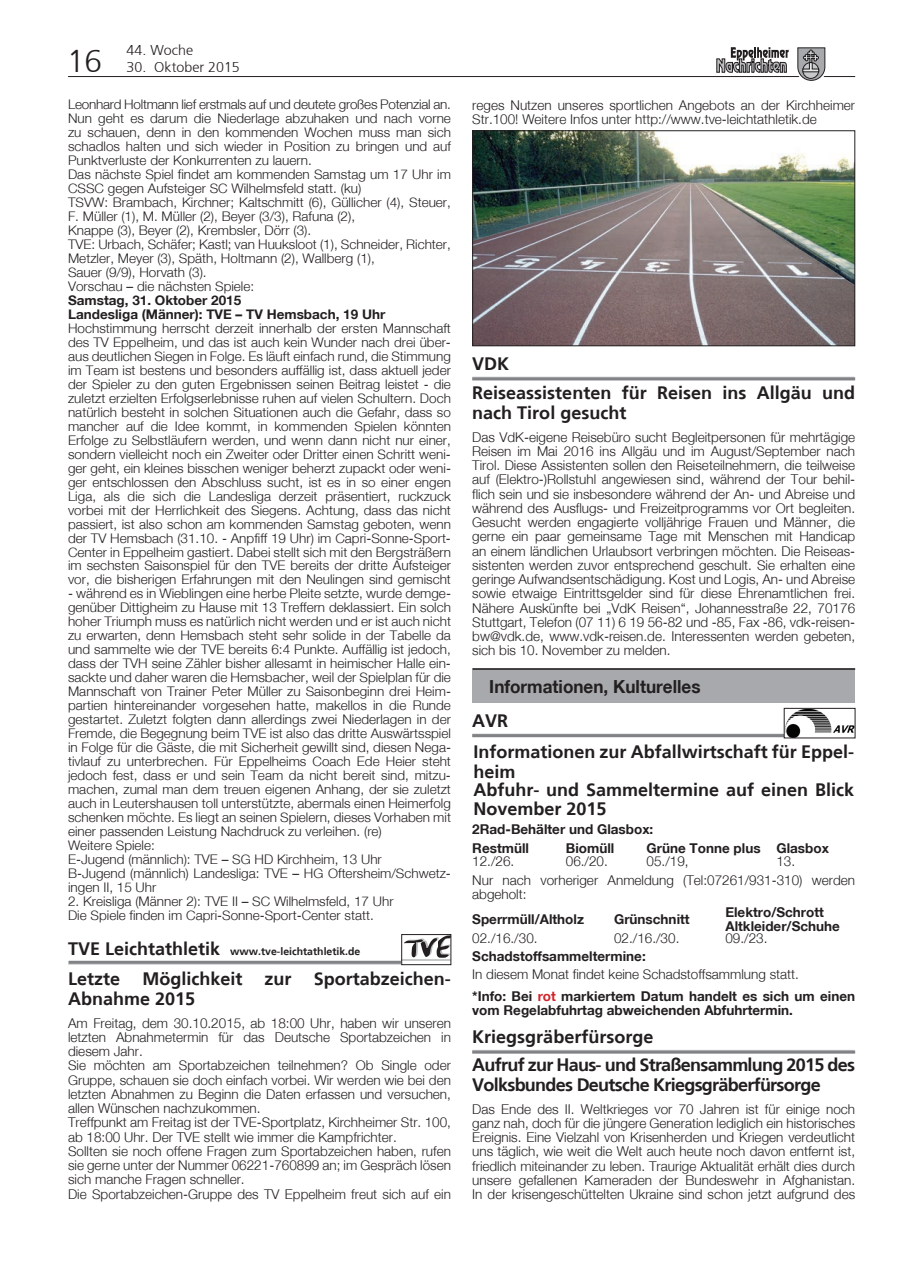
<style>
.page{position:relative;width:902px;height:1280px;background:#fff}
.page>*{position:absolute;margin:0;border:0;box-sizing:border-box;transform-origin:0 0}
.t1{font:300 31.5px "Frutiger";color:#231f20}
.t2{font:700 18px/19px "Frutiger";color:#231f20}
.t3{font:700 18px/19.5px "Frutiger";letter-spacing:-.04em;color:#231f20}
.t4{font:700 18px "Helvetica Neue";color:#231f20;scale:.95 1}
.t5{font:300 14.25px "Frutiger";color:#231f20}
.t6{font:300 13.5px/14.2px "Helvetica Neue";color:#231f20}
.t7{font:700 13.5px/18.6px "Helvetica Neue";color:#231f20}
.t8{font:300 13.2px/14px "Helvetica Neue";color:#231f20}
.t9{font:700 13.2px/14px "Helvetica Neue";color:#231f20}
.t10{font:700 10.5px "Frutiger";color:#231f20}
.s1{font-size:18px}
.s2{font-weight:700}
.s3{font-weight:700;color:#d1232a}
</style>
<div class="page">
<hr style="left:68px;top:76px;width:787px;height:1px;background:#231f20">
<svg style="left:716px;top:47px;width:110px;height:34px"></svg>
<hr style="left:68px;top:961px;width:376px;height:4px;background:#d1d2d4">
<hr style="left:69px;top:961px;width:376px;height:3px;background:#808285">
<svg style="left:403px;top:960px;width:46px;height:3px"></svg>
<hr style="left:401px;top:959px;width:50px;height:1px;background:#c7c8ca">
<svg style="left:404px;top:936px;width:45px;height:22px"></svg>
<div style="left:401px;top:934px;width:50px;height:31px;border:1px solid #231f20"></div>
<img style="left:474px;top:132px;width:379px;height:212px">
<div style="left:472px;top:130px;width:383px;height:216px;border:1px solid #231f20"></div>
<hr style="left:472px;top:377px;width:383px;height:3px;background:#808285">
<div style="left:472px;top:668px;width:382px;height:34px;background:#a8a9ad"></div>
<hr style="left:472px;top:668px;width:383px;height:2px;background:#231f20">
<hr style="left:472px;top:733px;width:382px;height:4px;background:#e9e9ea">
<hr style="left:472px;top:734px;width:382px;height:3px;background:#808285">
<img style="left:786px;top:710px;width:67px;height:26px">
<div style="left:784px;top:708px;width:71px;height:30px;border:1px solid #231f20"></div>
<hr style="left:472px;top:1050px;width:383px;height:3px;background:#808285">
<h1 class="t1" style="left:67px;top:45px;width:37px">16</h1>
<p class="t5" style="left:126px;top:43px;width:68px">44. Woche</p>
<p class="t5" style="left:126px;top:60px;width:115px">30. Oktober 2015</p>
<p class="t8" style="left:68px;top:98px;width:384px">Leonhard Holtmann lief erstmals auf und deutete großes Potenzial an.<br>Nun geht es darum die Niederlage abzuhaken und nach vorne zu schauen, denn in den kommenden Wochen muss man sich schadlos halten und sich wieder in Position zu bringen und auf Punktverluste der Konkurrenten zu lauern.<br>Das nächste Spiel findet am kommenden Samstag um 17 Uhr im CSSC gegen Aufsteiger SC Wilhelmsfeld statt. (ku)<br>TSVW: Brambach, Kirchner; Kaltschmitt (6), Güllicher (4), Steuer, F. Müller (1), M. Müller (2), Beyer (3/3), Rafuna (2),<br>Knappe (3), Beyer (2), Krembsler, Dörr (3).<br>TVE: Urbach, Schäfer; Kastl; van Huuksloot (1), Schneider, Richter, Metzler, Meyer (3), Späth, Holtmann (2), Wallberg (1),<br>Sauer (9/9), Horvath (3).<br>Vorschau – die nächsten Spiele:</p>
<p class="t9" style="left:68px;top:294px;width:319px">Samstag, 31. Oktober 2015<br>Landesliga (Männer): TVE – TV Hemsbach, 19 Uhr</p>
<p class="t8" style="left:68px;top:322px;width:384px;text-align:justify">Hochstimmung herrscht derzeit innerhalb der ersten Mannschaft des TV Eppelheim, und das ist auch kein Wunder nach drei über&shy;aus deutlichen Siegen in Folge. Es läuft einfach rund, die Stimmung im Team ist bestens und besonders auffällig ist, dass aktuell jeder der Spieler zu den guten Ergebnissen seinen Beitrag leistet - die zuletzt erzielten Erfolgserlebnisse ruhen auf vielen Schultern. Doch natürlich besteht in solchen Situationen auch die Gefahr, dass so mancher auf die Idee kommt, in kommenden Spielen könnten Erfolge zu Selbstläufern werden, und wenn dann nicht nur einer, sondern vielleicht noch ein Zweiter oder Dritter einen Schritt weni&shy;ger geht, ein kleines bisschen weniger beherzt zupackt oder weni&shy;ger entschlossen den Abschluss sucht, ist es in so einer engen Liga, als die sich die Landesliga derzeit präsentiert, ruckzuck vorbei mit der Herrlichkeit des Siegens. Achtung, dass das nicht passiert, ist also schon am kommenden Samstag geboten, wenn der TV Hemsbach (31.10. - Anpfiff 19 Uhr) im Capri-Sonne-Sport-Center in Eppelheim gastiert. Dabei stellt sich mit den Bergsträßern im sechsten Saisonspiel für den TVE bereits der dritte Aufsteiger vor, die bisherigen Erfahrungen mit den Neulingen sind gemischt</p>
<p class="t8" style="left:68px;top:587px;width:384px">- während es in Wieblingen eine herbe Pleite setzte, wurde demge&shy;genüber Dittigheim zu Hause mit 13 Treffern deklassiert. Ein solch hoher Triumph muss es natürlich nicht werden und er ist auch nicht zu erwarten, denn Hemsbach steht sehr solide in der Tabelle da und sammelte wie der TVE bereits 6:4 Punkte. Auffällig ist jedoch, dass der TVH seine Zähler bisher allesamt in heimischer Halle ein&shy;sackte und daher waren die Hemsbacher, weil der Spielplan für die Mannschaft von Trainer Peter Müller zu Saisonbeginn drei Heim&shy;partien hintereinander vorgesehen hatte, makellos in die Runde gestartet. Zuletzt folgten dann allerdings zwei Niederlagen in der Fremde, die Begegnung beim TVE ist also das dritte Auswärtsspiel in Folge für die Gäste, die mit Sicherheit gewillt sind, diesen Nega&shy;tivlauf zu unterbrechen. Für Eppelheims Coach Ede Heier steht jedoch fest, dass er und sein Team da nicht bereit sind, mitzu&shy;machen, zumal man dem treuen eigenen Anhang, der sie zuletzt auch in Leutershausen toll unterstützte, abermals einen Heimerfolg schenken möchte. Es liegt an seinen Spielern, dieses Vorhaben mit einer passenden Leistung Nachdruck zu verleihen. (re)<br>Weitere Spiele:<br>E-Jugend (männlich): TVE – SG HD Kirchheim, 13 Uhr<br>B-Jugend (männlich) Landesliga: TVE – HG Oftersheim/Schwetz&shy;ingen II, 15 Uhr</p>
<p class="t8" style="left:68px;top:894px;width:327px">2. Kreisliga (Männer 2): TVE II – SC Wilhelmsfeld, 17 Uhr<br>Die Spiele finden im Capri-Sonne-Sport-Center statt.</p>
<p class="t10" style="left:68px;top:945px;width:294px"><span class="s1">TVE Leichtathletik</span> www.tve-leichtathletik.de</p>
<h2 class="t2" style="left:68px;top:969px;width:384px;line-height:19.5px">Letzte Möglichkeit zur Sportabzeichen-<br>Abnahme 2015</h2>
<p class="t6" style="left:68px;top:1016px;width:384px">Am Freitag, dem 30.10.2015, ab 18:00 Uhr, haben wir unseren letzten Abnahmetermin für das Deutsche Sportabzeichen in diesem Jahr.<br>Sie möchten am Sportabzeichen teilnehmen? Ob Single oder Gruppe, schauen sie doch einfach vorbei. Wir werden wie bei den letzten Abnahmen zu Beginn die Daten erfassen und versuchen, allen Wünschen nachzukommen.<br>Treffpunkt am Freitag ist der TVE-Sportplatz, Kirchheimer Str. 100, ab 18:00 Uhr. Der TVE stellt wie immer die Kampfrichter.<br>Sollten sie noch offene Fragen zum Sportabzeichen haben, rufen sie gerne unter der Nummer 06221-760899 an; im Gespräch lösen sich manche Fragen schneller.<br>Die Sportabzeichen-Gruppe des TV Eppelheim freut sich auf ein</p>
<p class="t6" style="left:472px;top:98px;width:384px">reges Nutzen unseres sportlichen Angebots an der Kirchheimer<br>Str.100! Weitere Infos unter http://www.tve-leichtathletik.de</p>
<h2 class="t2" style="left:472px;top:355px;width:39px">VDK</h2>
<h2 class="t2" style="left:472px;top:384px;width:384px;line-height:19.5px">Reiseassistenten für Reisen ins Allgäu und nach Tirol gesucht</h2>
<p class="t6" style="left:472px;top:430px;width:384px;text-align:justify">Das VdK-eigene Reisebüro sucht Begleitpersonen für mehrtägige Reisen im Mai 2016 ins Allgäu und im August/September nach Tirol. Diese Assistenten sollen den Reiseteilnehmern, die teilweise auf (Elektro-)Rollstuhl angewiesen sind, während der Tour behil&shy;flich sein und sie insbesondere während der An- und Abreise und während des Ausflugs- und Freizeitprogramms vor Ort begleiten.<br>Gesucht werden engagierte volljährige Frauen und Männer, die gerne ein paar gemeinsame Tage mit Menschen mit Handicap an einem ländlichen Urlaubsort verbringen möchten. Die Reiseas&shy;sistenten werden zuvor entsprechend geschult. Sie erhalten eine geringe Aufwandsentschädigung. Kost und Logis, An- und Abreise sowie etwaige Eintrittsgelder sind für diese Ehrenamtlichen frei.<br>Nähere Auskünfte bei „VdK Reisen“, Johannesstraße 22, 70176<br>Stuttgart, Telefon (07 11) 6 19 56-82 und -85, Fax -86, vdk-reisen&shy;bw@vdk.de, www.vdk-reisen.de. Interessenten werden gebeten, sich bis 10. November zu melden.</p>
<h2 class="t4" style="left:489px;top:677px;width:224px">Informationen, Kulturelles</h2>
<h2 class="t2" style="left:472px;top:712px;width:37px">AVR</h2>
<h2 class="t2" style="left:473px;top:743px;width:382px">Informationen zur Abfallwirtschaft für Eppel&shy;heim<br>Abfuhr- und Sammeltermine auf einen Blick<br>November 2015</h2>
<p class="t7" style="left:472px;top:821px;width:182px">2Rad-Behälter und Glasbox:<br>Restmüll</p>
<p class="t7" style="left:566px;top:839px;width:50px">Biomüll</p>
<p class="t7" style="left:646px;top:839px;width:184px">Grüne Tonne plus Glasbox</p>
<p class="t6" style="left:472px;top:854px;width:44px">12./26.</p>
<p class="t6" style="left:566px;top:854px;width:44px">06./20.</p>
<p class="t6" style="left:646px;top:854px;width:44px">05./19,</p>
<p class="t6" style="left:472px;top:852px;width:384px;line-height:18.6px;text-indent:304px">13.<br>Nur nach vorheriger Anmeldung (Tel:07261/931-310) werden</p>
<p class="t6" style="left:472px;top:887px;width:56px">abgeholt:</p>
<p class="t7" style="left:472px;top:910px;width:113px">Sperrmüll/Altholz</p>
<p class="t7" style="left:614px;top:910px;width:77px">Grünschnitt</p>
<p class="t7" style="left:725px;top:905px;width:116px;line-height:14.2px">Elektro/Schrott<br>Altkleider/Schuhe</p>
<p class="t6" style="left:472px;top:931px;width:67px">02./16./30.</p>
<p class="t6" style="left:614px;top:931px;width:67px">02./16./30.</p>
<p class="t6" style="left:725px;top:931px;width:44px">09./23.</p>
<p class="t7" style="left:472px;top:947px;width:175px">Schadstoffsammeltermine:</p>
<p class="t6" style="left:472px;top:963px;width:384px;line-height:22.5px">In diesem Monat findet keine Schadstoffsammlung statt.<br><span class="s2">*Info: Bei</span> <span class="s3">rot</span> <span class="s2">markiertem Datum handelt es sich um einen</span></p>
<p class="t7" style="left:472px;top:1001px;width:322px">vom Regelabfuhrtag abweichenden Abfuhrtermin.</p>
<h2 class="t2" style="left:472px;top:1028px;width:183px">Kriegsgräberfürsorge</h2>
<h2 class="t3" style="left:472px;top:1056px;width:384px">Aufruf zur Haus- und Straßensammlung 2015 des<br>Volksbundes Deutsche Kriegsgräberfürsorge</h2>
<p class="t6" style="left:472px;top:1102px;width:384px;text-align:justify">Das Ende des II. Weltkrieges vor 70 Jahren ist für einige noch ganz nah, doch für die jüngere Generation lediglich ein historisches Ereignis. Eine Vielzahl von Krisenherden und Kriegen verdeutlicht uns täglich, wie weit die Welt auch heute noch davon entfernt ist, friedlich miteinander zu leben. Traurige Aktualität erhält dies durch unsere gefallenen Kameraden der Bundeswehr in Afghanistan.<br>In der krisengeschüttelten Ukraine sind schon jetzt aufgrund des</p>
</div>
